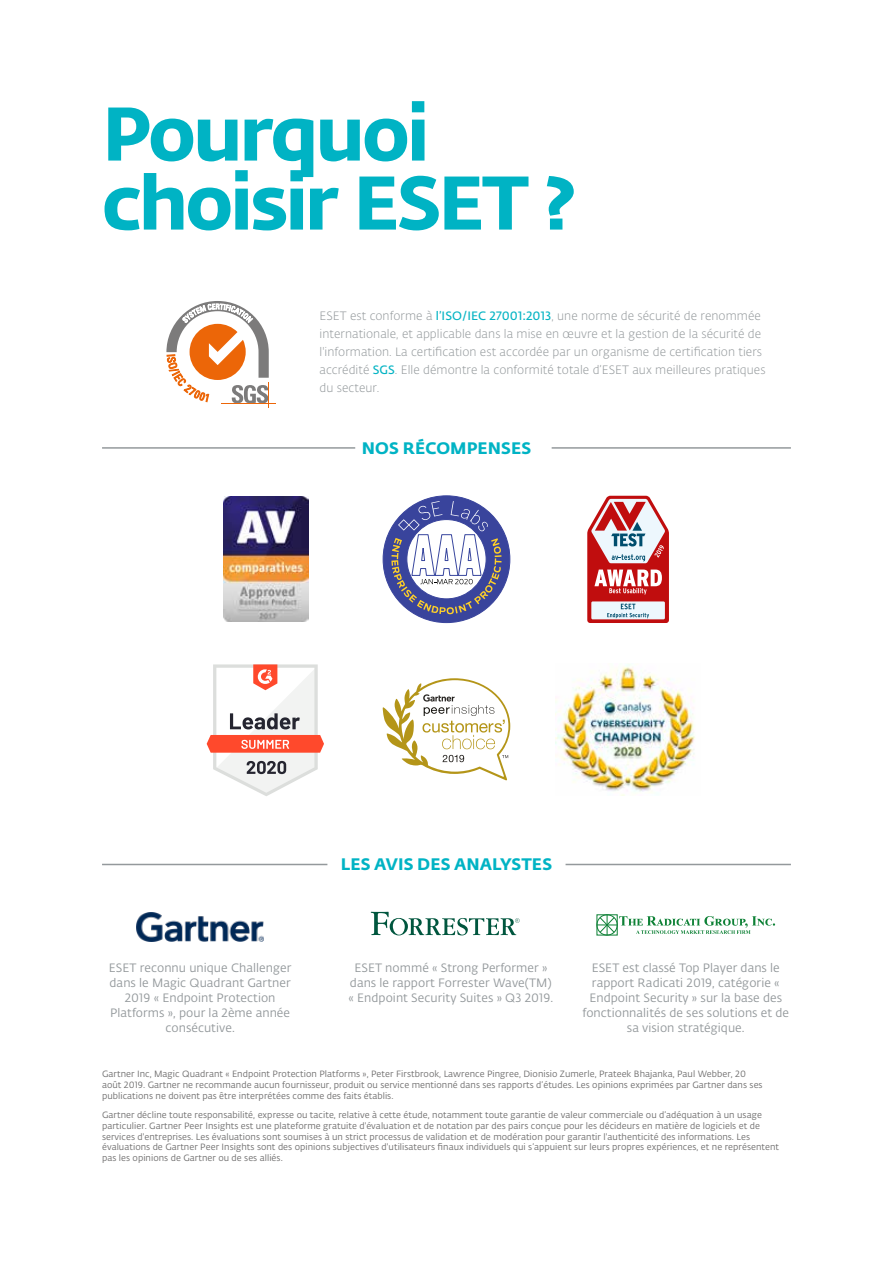
<style>
.page{position:relative;width:893px;height:1263px;background:#fff}
.page>*{position:absolute;margin:0;border:0;box-sizing:border-box;transform-origin:0 0}
.t1{font:75px/69px "Fedra Sans Alt Pro Bold LF";letter-spacing:-.035em;color:#00b3c4}
.t2{font:16.5px "Fedra Sans Alt Pro Bold LF";letter-spacing:.01em;color:#00b3c4}
.t3{font:12px/15px "Fedra Sans Alt Pro Book LF";letter-spacing:.005em;color:#94999c;text-align:center}
.t4{font:12px/18px "Fedra Sans Alt Pro Light LF";letter-spacing:.005em;color:#94999c}
.t5{font:9px/10.8px "Fedra Sans Alt Pro Book LF";letter-spacing:.005em;color:#706f6f}
.s1{font-family:"Fedra Sans Alt Pro Demi LF";color:#06b4c4}
</style>
<div class="page">
<hr style="left:102px;top:447px;width:253px;height:2px;background:#94999c">
<hr style="left:552px;top:447px;width:239px;height:2px;background:#94999c">
<img style="left:136px;top:912px;width:128px;height:29px">
<svg style="left:597px;top:915px;width:178px;height:20px"></svg>
<div style="left:597px;top:914px;width:21px;height:21px;border:1px solid #0e8136;border-radius:50%"></div>
<hr style="left:102px;top:864px;width:225px;height:1px;background:#94999c">
<hr style="left:566px;top:864px;width:225px;height:1px;background:#94999c">
<svg style="left:371px;top:912px;width:149px;height:23px"></svg>
<img style="left:556px;top:664px;width:139px;height:131px">
<svg style="left:383px;top:678px;width:127px;height:102px"></svg>
<svg style="left:587px;top:496px;width:82px;height:127px;background:#d1878b"></svg>
<svg style="left:383px;top:495px;width:127px;height:128px"></svg>
<img style="left:224px;top:497px;width:85px;height:125px">
<svg style="left:207px;top:664px;width:117px;height:132px"></svg>
<hr style="left:221px;top:403px;width:54px;height:1px;background:#ec6608">
<svg style="left:166px;top:301px;width:103px;height:106px"></svg>
<h1 class="t1" style="left:102px;top:94px;width:476px">Pourquoi choisir ESET ?</h1>
<p class="t4" style="left:319px;top:307px;width:448px">ESET est conforme à <span class="s1">l’ISO/IEC 27001:2013</span>, une norme de sécurité de renommée internationale, et applicable dans la mise en œuvre et la gestion de la sécurité de l'information. La certification est accordée par un organisme de certification tiers accrédité <span class="s1">SGS</span>. Elle démontre la conformité totale d’ESET aux meilleures pratiques du secteur.</p>
<h2 class="t2" style="left:362px;top:435px;width:171px">NOS RÉCOMPENSES</h2>
<h2 class="t2" style="left:341px;top:851px;width:213px">LES AVIS DES ANALYSTES</h2>
<h3 class="t3" style="left:109px;top:960px;width:184px">ESET reconnu unique Challenger dans le Magic Quadrant Gartner<br>2019 « Endpoint Protection<br>Platforms », pour la 2ème année consécutive.</h3>
<h3 class="t3" style="left:349px;top:960px;width:206px">ESET nommé « Strong Performer » dans le rapport Forrester Wave(TM) « Endpoint Security Suites » Q3 2019.</h3>
<h3 class="t3" style="left:582px;top:960px;width:208px">ESET est classé Top Player dans le rapport Radicati 2019, catégorie « Endpoint Security » sur la base des fonctionnalités de ses solutions et de sa vision stratégique.</h3>
<p class="t5" style="left:102px;top:1068px;width:662px">Gartner Inc, Magic Quadrant « Endpoint Protection Platforms », Peter Firstbrook, Lawrence Pingree, Dionisio Zumerle, Prateek Bhajanka, Paul Webber, 20 août 2019. Gartner ne recommande aucun fournisseur, produit ou service mentionné dans ses rapports d’études. Les opinions exprimées par Gartner dans ses publications ne doivent pas être interprétées comme des faits établis.</p>
<p class="t5" style="left:102px;top:1109px;width:679px">Gartner décline toute responsabilité, expresse ou tacite, relative à cette étude, notamment toute garantie de valeur commerciale ou d’adéquation à un usage particulier. Gartner Peer Insights est une plateforme gratuite d'évaluation et de notation par des pairs conçue pour les décideurs en matière de logiciels et de services d'entreprises. Les évaluations sont soumises à un strict processus de validation et de modération pour garantir l'authenticité des informations. Les évaluations de Gartner Peer Insights sont des opinions subjectives d'utilisateurs finaux individuels qui s’appuient sur leurs propres expériences, et ne représentent pas les opinions de Gartner ou de ses alliés.</p>
</div>
